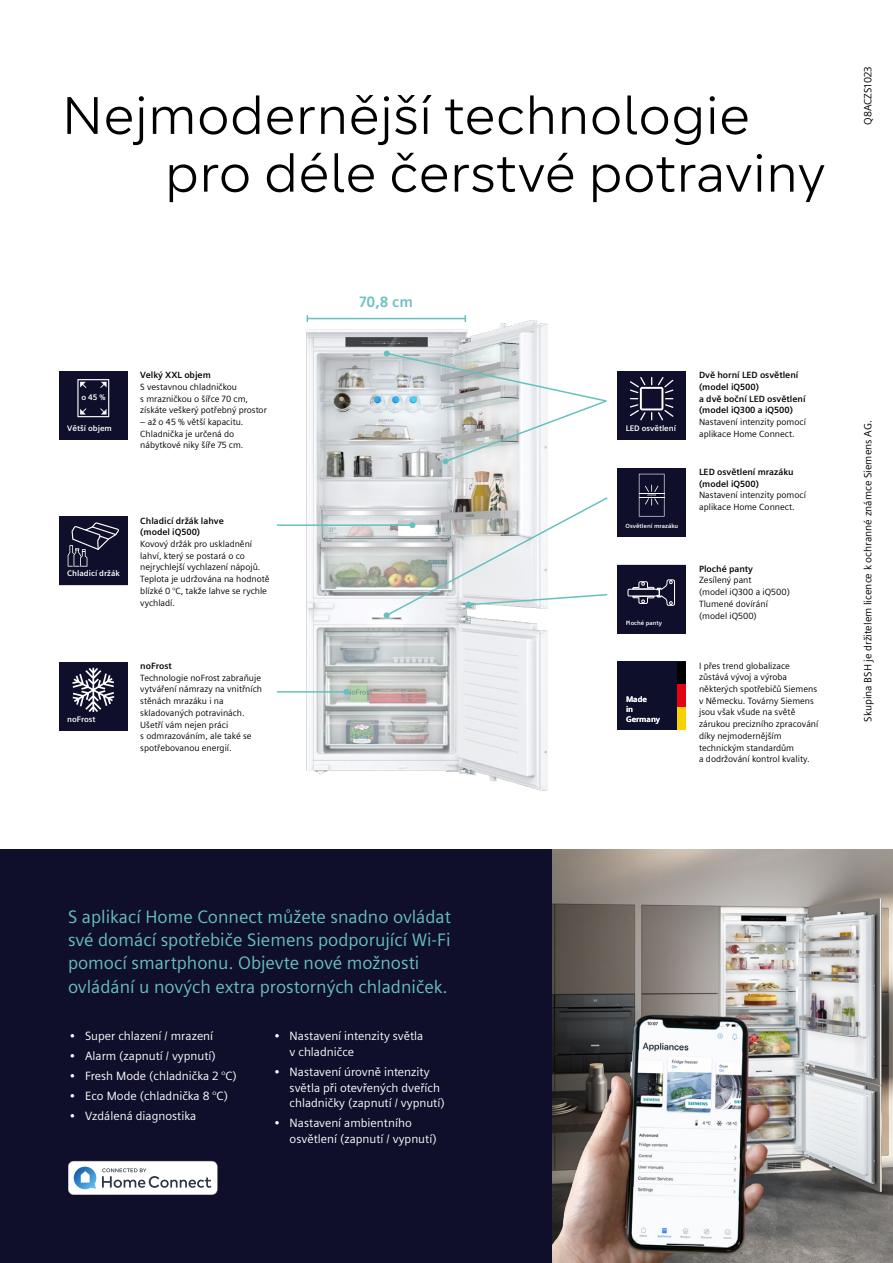
<style>
.page{position:relative;width:893px;height:1263px;background:#fff}
.page>*{position:absolute;margin:0;border:0;box-sizing:border-box;transform-origin:0 0}
.t1{font:52.5px/57.8px "Siemens Progress";color:#000}
.t2{font:18px/23.4px "Siemens Sans";color:#66c1be}
.t3{font:700 15px "Siemens Sans";color:#66c1be}
.t4{font:12px/15.6px "Siemens Sans";color:#fff}
.t5{font:10.5px "Siemens Sans";color:#000}
.t6{font:9px/11.7px "Siemens Sans";color:#000}
.t7{font:700 9px/11.7px "Siemens Sans";color:#000}
.t8{font:700 8.1px/9.6px "Siemens Sans";color:#fff}
.t9{font:700 6px "Siemens Sans";color:#fff}
</style>
<div class="page">
<div style="left:0;top:849px;width:893px;height:414px;background:#0f0f2b"></div>
<svg style="left:617px;top:371px;width:69px;height:69px;background:#20203a"></svg>
<svg style="left:617px;top:468px;width:69px;height:68px;background:#171732"></svg>
<svg style="left:617px;top:565px;width:69px;height:68px;background:#1d1d37"></svg>
<svg style="left:59px;top:371px;width:69px;height:69px;background:#1a1a35"></svg>
<svg style="left:59px;top:517px;width:69px;height:68px;background:#1e1e38"></svg>
<svg style="left:59px;top:662px;width:69px;height:68px;background:#2e2e47"></svg>
<img style="left:306px;top:315px;width:242px;height:476px">
<hr style="left:307px;top:318px;width:158px;height:1px;background:#66c1be">
<svg style="left:384px;top:351px;width:223px;height:113px"></svg>
<hr style="left:277px;top:524px;width:135px;height:2px;background:#66c1be">
<svg style="left:384px;top:496px;width:224px;height:122px"></svg>
<hr style="left:277px;top:691px;width:69px;height:2px;background:#66c1be">
<svg style="left:343px;top:689px;width:6px;height:6px"></svg>
<img style="left:553px;top:849px;width:340px;height:414px">
<svg style="left:68px;top:1161px;width:150px;height:34px;background:#d9dfe5"></svg>
<img style="left:553px;top:997px;width:246px;height:266px">
<div style="left:617px;top:662px;width:69px;height:68px;background:#0e0f2b"></div>
<div style="left:677px;top:662px;width:9px;height:22px;background:#010202"></div>
<div style="left:677px;top:684px;width:9px;height:23px;background:#e30413"></div>
<div style="left:677px;top:707px;width:9px;height:23px;background:#f8d200"></div>
<h1 class="t1" style="left:165px;top:85px;width:662px;text-indent:-103px">Nejmodernější technologie pro déle čerstvé potraviny</h1>
<p class="t8" style="left:81px;top:392px;width:26px">o 45 %</p>
<p class="t8" style="left:67px;top:423px;width:46px">Větší objem</p>
<p class="t7" style="left:140px;top:369px;width:72px">Velký XXL objem</p>
<p class="t6" style="left:140px;top:381px;width:128px">S vestavnou chladničkou<br>s mrazničkou o šířce 70 cm, získáte veškerý potřebný prostor</p>
<p class="t6" style="left:140px;top:416px;width:105px">– až o 45 % větší kapacitu.<br>Chladnička je určená do nábytkové niky šíře 75 cm.</p>
<p class="t8" style="left:67px;top:569px;width:54px">Chladicí držák</p>
<p class="t7" style="left:140px;top:515px;width:85px">Chladicí držák lahve (model iQ500)</p>
<p class="t6" style="left:140px;top:538px;width:131px">Kovový držák pro uskladnění lahví, který se postará o co nejrychlejší vychlazení nápojů.<br>Teplota je udržována na hodnotě blízké 0 °C, takže lahve se rychle vychladí.</p>
<p class="t8" style="left:67px;top:714px;width:30px">noFrost</p>
<p class="t7" style="left:140px;top:660px;width:33px">noFrost</p>
<p class="t6" style="left:140px;top:672px;width:123px">Technologie noFrost zabraňuje vytváření námrazy na vnitřních stěnách mrazáku i na skladovaných potravinách.<br>Ušetří vám nejen práci<br>s odmrazováním, ale také se spotřebovanou energií.</p>
<h3 class="t3" style="left:360px;top:293px;width:55px">70,8 cm</h3>
<p class="t8" style="left:642px;top:424px;width:31px">lighting</p>
<p class="t8" style="left:626px;top:424px;width:52px">LED osvětlení</p>
<p class="t9" style="left:626px;top:522px;width:54px">Osvětlení mrazáku</p>
<p class="t9" style="left:626px;top:619px;width:38px">Ploché panty</p>
<p class="t8" style="left:626px;top:695px;width:36px">Made<br>in<br>Germany</p>
<p class="t7" style="left:699px;top:369px;width:108px">Dvě horní LED osvětlení (model iQ500)<br>a dvě boční LED osvětlení (model iQ300 a iQ500)</p>
<p class="t6" style="left:699px;top:416px;width:108px">Nastavení intenzity pomocí aplikace Home Connect.</p>
<p class="t7" style="left:699px;top:466px;width:96px">LED osvětlení mrazáku (model iQ500)</p>
<p class="t6" style="left:699px;top:489px;width:108px">Nastavení intenzity pomocí aplikace Home Connect.</p>
<p class="t7" style="left:699px;top:563px;width:55px">Ploché panty</p>
<p class="t6" style="left:699px;top:575px;width:92px">Zesílený pant<br>(model iQ300 a iQ500)<br>Tlumené dovírání (model iQ500)</p>
<p class="t6" style="left:699px;top:660px;width:121px">I přes trend globalizace zůstává vývoj a výroba některých spotřebičů Siemens v Německu. Továrny Siemens jsou však všude na světě zárukou precizního zpracování díky nejmodernějším technickým standardům<br>a dodržování kontrol kvality.</p>
<p class="t5" style="left:862px;top:125px;width:60px;rotate:-90deg">Q8ACZS1023</p>
<p class="t5" style="left:862px;top:722px;width:303px;rotate:-90deg">Skupina BSH je držitelem licence k ochranné známce Siemens AG.</p>
<h2 class="t2" style="left:68px;top:905px;width:384px">S aplikací Home Connect můžete snadno ovládat své domácí spotřebiče Siemens podporující Wi-Fi pomocí smartphonu. Objevte nové možnosti ovládání u nových extra prostorných chladniček.</h2>
<h3 class="t4" style="left:70px;top:1028px;width:145px">• Super chlazení / mrazení</h3>
<h3 class="t4" style="left:70px;top:1048px;width:148px">• Alarm (zapnutí / vypnutí)</h3>
<h3 class="t4" style="left:70px;top:1068px;width:169px">• Fresh Mode (chladnička 2 °C)</h3>
<h3 class="t4" style="left:70px;top:1088px;width:160px">• Eco Mode (chladnička 8 °C)</h3>
<h3 class="t4" style="left:70px;top:1108px;width:128px">• Vzdálená diagnostika</h3>
<h3 class="t4" style="left:290px;top:1028px;width:135px;text-indent:-16px">• Nastavení intenzity světla v chladničce</h3>
<h3 class="t4" style="left:290px;top:1064px;width:157px;text-indent:-16px">• Nastavení úrovně intenzity světla při otevřených dveřích chladničky (zapnutí / vypnutí)</h3>
<h3 class="t4" style="left:290px;top:1115px;width:149px;text-indent:-16px">• Nastavení ambientního osvětlení (zapnutí / vypnutí)</h3>
</div>
